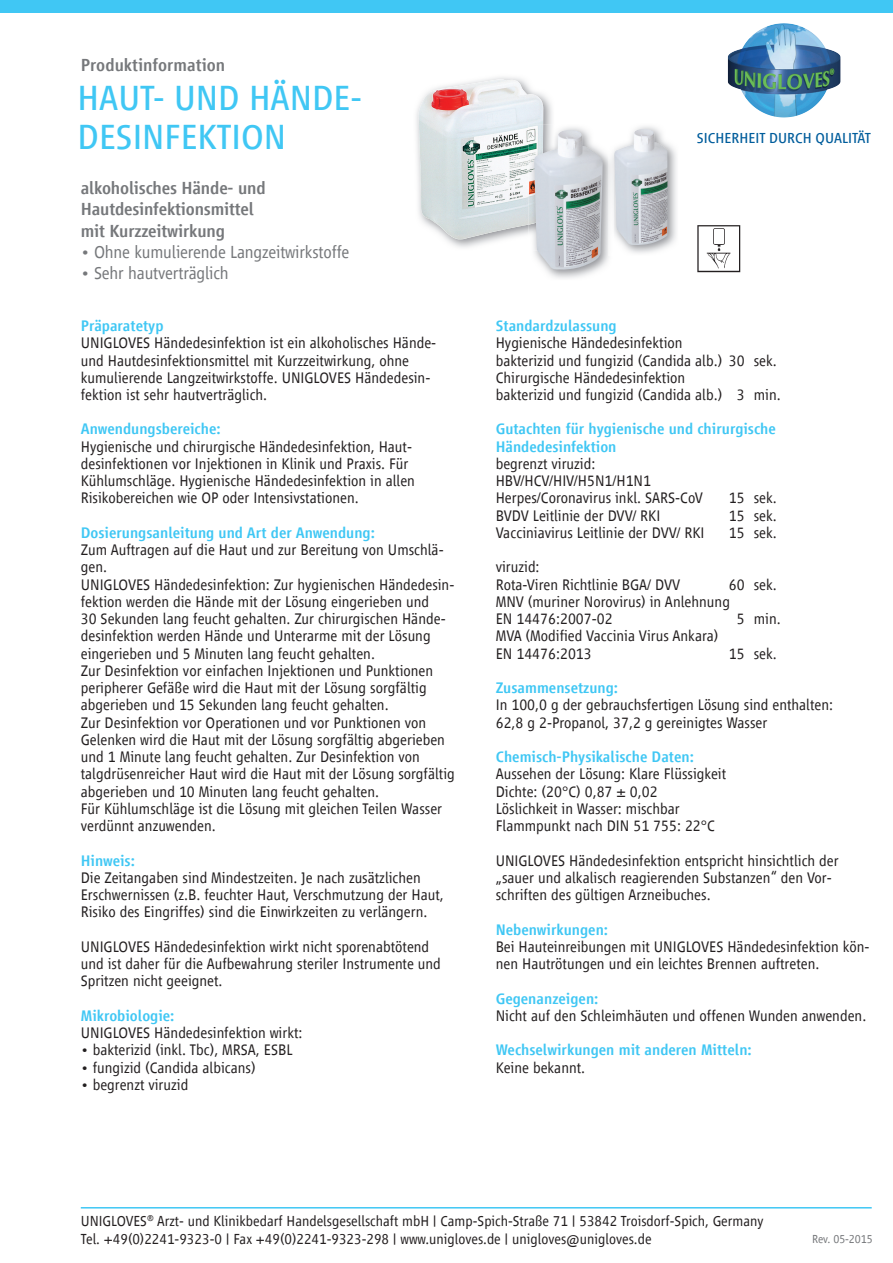
<style>
.page{position:relative;width:893px;height:1263px;background:#fff}
.page>*{position:absolute;margin:0;border:0;box-sizing:border-box;transform-origin:0 0}
.t1{font:36px/39px "Vialog LT Com";color:#40c7f4}
.t2{font:500 18px/21.6px "Vialog LT Com";letter-spacing:-.01em;color:#76787b}
.t3{font:300 18px "Vialog LT Com";letter-spacing:-.01em;color:#76787b}
.t4{font:300 15.75px/17.2px "Vialog LT Com";color:#231f20}
.t5{font:500 15.75px/17.2px "Vialog LT Com";color:#40c7f4}
.t6{font:300 15px/18px "Vialog LT Com";color:#231f20}
.t7{font:15px "Vialog LT Com";color:#005d9c}
.t8{font:300 12px "Vialog LT Com";letter-spacing:-.01em;color:#76787b}
</style>
<div class="page">
<img style="left:416px;top:77px;width:136px;height:171px">
<img style="left:419px;top:79px;width:124px;height:161px">
<img style="left:754px;top:23px;width:29px;height:11px">
<div style="left:0;top:0;width:893px;height:12px;background:#40c7f4"></div>
<img style="left:546px;top:127px;width:63px;height:152px">
<img style="left:528px;top:124px;width:26px;height:124px">
<img style="left:528px;top:124px;width:15px;height:101px">
<img style="left:534px;top:130px;width:69px;height:140px">
<hr style="left:81px;top:1207px;width:791px;height:1px;background:#40c7f4">
<img style="left:697px;top:225px;width:44px;height:48px">
<img style="left:613px;top:126px;width:63px;height:127px">
<img style="left:608px;top:127px;width:5px;height:129px">
<img style="left:614px;top:129px;width:53px;height:116px">
<p class="t2" style="left:81px;top:54px;width:146px">Produktinformation</p>
<h1 class="t1" style="left:78px;top:78px;width:286px">HAUT- UND HÄNDE-<br>DESINFEKTION</h1>
<p class="t2" style="left:81px;top:177px;width:186px">alkoholisches Hände- und<br>Hautdesinfektionsmittel mit Kurzzeitwirkung</p>
<p class="t3" style="left:81px;top:242px;width:270px">• Ohne kumulierende Langzeitwirkstoffe</p>
<p class="t3" style="left:81px;top:263px;width:149px">• Sehr hautverträglich</p>
<p class="t5" style="left:81px;top:317px;width:84px">Präparatetyp</p>
<p class="t4" style="left:81px;top:334px;width:357px">UNIGLOVES Händedesinfektion ist ein alkoholisches Hände&shy;und Haut desin fektions mittel mit Kurzzeitwirkung, ohne kumulierende Langzeitwirkstoffe. UNIGLOVES Händedesin&shy;fektion ist sehr hautverträglich.</p>
<p class="t5" style="left:81px;top:421px;width:141px">Anwendungsbereiche:</p>
<p class="t4" style="left:81px;top:438px;width:336px">Hygienische und chirurgische Händedesinfektion, Haut&shy;desinfektionen vor Injektionen in Klinik und Praxis. Für Kühlumschläge. Hygienische Händedesinfektion in allen Risikobereichen wie OP oder Intensivstationen.</p>
<p class="t5" style="left:81px;top:524px;width:296px">Dosierungsanleitung und Art der Anwendung:</p>
<p class="t4" style="left:81px;top:541px;width:376px">Zum Auftragen auf die Haut und zur Bereitung von Umschlä&shy;gen.<br>UNIGLOVES Händedesinfektion: Zur hygienischen Händedesin&shy;fektion werden die Hände mit der Lösung eingerieben und<br>30 Sekunden lang feucht gehalten. Zur chirurgischen Hände&shy;desinfektion werden Hände und Unterarme mit der Lösung eingerieben und 5 Minuten lang feucht gehalten.<br>Zur Desinfektion vor einfachen Injektionen und Punktionen peripherer Gefäße wird die Haut mit der Lösung sorgfältig abgerieben und 15 Sekunden lang feucht gehalten.<br>Zur Desinfektion vor Operationen und vor Punktionen von Gelenken wird die Haut mit der Lösung sorgfältig abgerieben und 1 Minute lang feucht gehalten. Zur Desinfektion von talgdrüsenreicher Haut wird die Haut mit der Lösung sorgfältig abgerieben und 10 Minuten lang feucht gehalten.<br>Für Kühlumschläge ist die Lösung mit gleichen Teilen Wasser verdünnt anzuwenden.</p>
<p class="t5" style="left:81px;top:852px;width:56px">Hinweis:</p>
<p class="t4" style="left:81px;top:869px;width:365px">Die Zeitangaben sind Mindestzeiten. Je nach zusätzlichen<br>Erschwernissen (z.B. feuchter Haut, Verschmutzung der Haut,<br>Risiko des Eingriffes) sind die Einwirkzeiten zu verlängern.</p>
<p class="t4" style="left:81px;top:938px;width:362px">UNIGLOVES Händedesinfektion wirkt nicht sporenabtötend und ist daher für die Aufbewahrung steriler Instrumente und<br>Spritzen nicht geeignet.</p>
<p class="t5" style="left:81px;top:1007px;width:95px">Mikrobiologie:</p>
<p class="t4" style="left:81px;top:1024px;width:223px">UNIGLOVES Händedesinfektion wirkt:</p>
<p class="t4" style="left:81px;top:1041px;width:213px">• bakterizid (inkl. Tbc), MRSA, ESBL</p>
<p class="t4" style="left:81px;top:1059px;width:176px">• fungizid (Candida albicans)</p>
<p class="t4" style="left:81px;top:1076px;width:109px">• begrenzt viruzid</p>
<p class="t7" style="left:697px;top:130px;width:176px">SICHERHEIT DURCH QUALITÄT</p>
<p class="t5" style="left:496px;top:317px;width:122px">Standardzulassung</p>
<p class="t4" style="left:496px;top:334px;width:286px">Hygienische Händedesinfektion<br>bakterizid und fungizid (Candida alb.) 30 sek.<br>Chirurgische Händedesinfektion<br>bakterizid und fungizid (Candida alb.) 3 min.</p>
<p class="t5" style="left:496px;top:421px;width:282px">Gutachten für hygienische und chirurgische<br>Händedesinfektion</p>
<p class="t4" style="left:496px;top:455px;width:209px">begrenzt viruzid:<br>HBV/HCV/HIV/H5N1/H1N1<br>Herpes/Coronavirus inkl. SARS-CoV</p>
<p class="t4" style="left:729px;top:490px;width:49px">15 sek.</p>
<p class="t4" style="left:496px;top:507px;width:166px">BVDV Leitlinie der DVV/ RKI</p>
<p class="t4" style="left:729px;top:507px;width:49px">15 sek.</p>
<p class="t4" style="left:496px;top:524px;width:210px">Vacciniavirus Leitlinie der DVV/ RKI</p>
<p class="t4" style="left:729px;top:524px;width:49px">15 sek.</p>
<p class="t4" style="left:496px;top:559px;width:186px">viruzid:<br>Rota-Viren Richtlinie BGA/ DVV</p>
<p class="t4" style="left:496px;top:576px;width:283px;text-indent:233px">60 sek.<br>MNV (muriner Norovirus) in Anlehnung<br>EN 14476:2007-02</p>
<p class="t4" style="left:737px;top:610px;width:45px">5 min.</p>
<p class="t4" style="left:496px;top:628px;width:224px">MVA (Modified Vaccinia Virus Ankara)<br>EN 14476:2013</p>
<p class="t4" style="left:729px;top:645px;width:49px">15 sek.</p>
<p class="t5" style="left:496px;top:679px;width:124px">Zusammensetzung:</p>
<p class="t4" style="left:496px;top:697px;width:339px">In 100,0 g der gebrauchsfertigen Lösung sind enthalten:<br>62,8 g 2-Propanol, 37,2 g gereinigtes Wasser</p>
<p class="t5" style="left:496px;top:748px;width:200px">Chemisch-Physikalische Daten:</p>
<p class="t4" style="left:496px;top:766px;width:232px">Aussehen der Lösung: Klare Flüssigkeit<br>Dichte: (20°C) 0,87 ± 0,02<br>Löslichkeit in Wasser: mischbar<br>Flammpunkt nach DIN 51 755: 22°C</p>
<p class="t4" style="left:496px;top:852px;width:344px">UNIGLOVES Händedesinfektion entspricht hinsichtlich der „sauer und alkalisch reagierenden Substanzen“ den Vor&shy;schriften des gültigen Arzneibuches.</p>
<p class="t5" style="left:496px;top:921px;width:114px">Nebenwirkungen:</p>
<p class="t4" style="left:496px;top:938px;width:375px">Bei Hauteinreibungen mit UNIGLOVES Händedesinfektion kön&shy;nen Hautrötungen und ein leichtes Brennen auftreten.</p>
<p class="t5" style="left:496px;top:990px;width:104px">Gegenanzeigen:</p>
<p class="t4" style="left:496px;top:1007px;width:372px">Nicht auf den Schleimhäuten und offenen Wunden anwenden.</p>
<p class="t5" style="left:496px;top:1042px;width:258px">Wechselwirkungen mit anderen Mitteln:</p>
<p class="t4" style="left:496px;top:1059px;width:91px">Keine bekannt.</p>
<p class="t6" style="left:81px;top:1212px;width:684px">UNIGLOVES<sup>®</sup> Arzt- und Klinikbedarf Handelsgesellschaft mbH | Camp-Spich-Straße 71 | 53842 Troisdorf-Spich, Germany<br>Tel. +49(0)2241-9323-0 | Fax +49(0)2241-9323-298 | www.unigloves.de | unigloves@unigloves.de</p>
<p class="t8" style="left:812px;top:1232px;width:62px">Rev. 05-2015</p>
</div>
